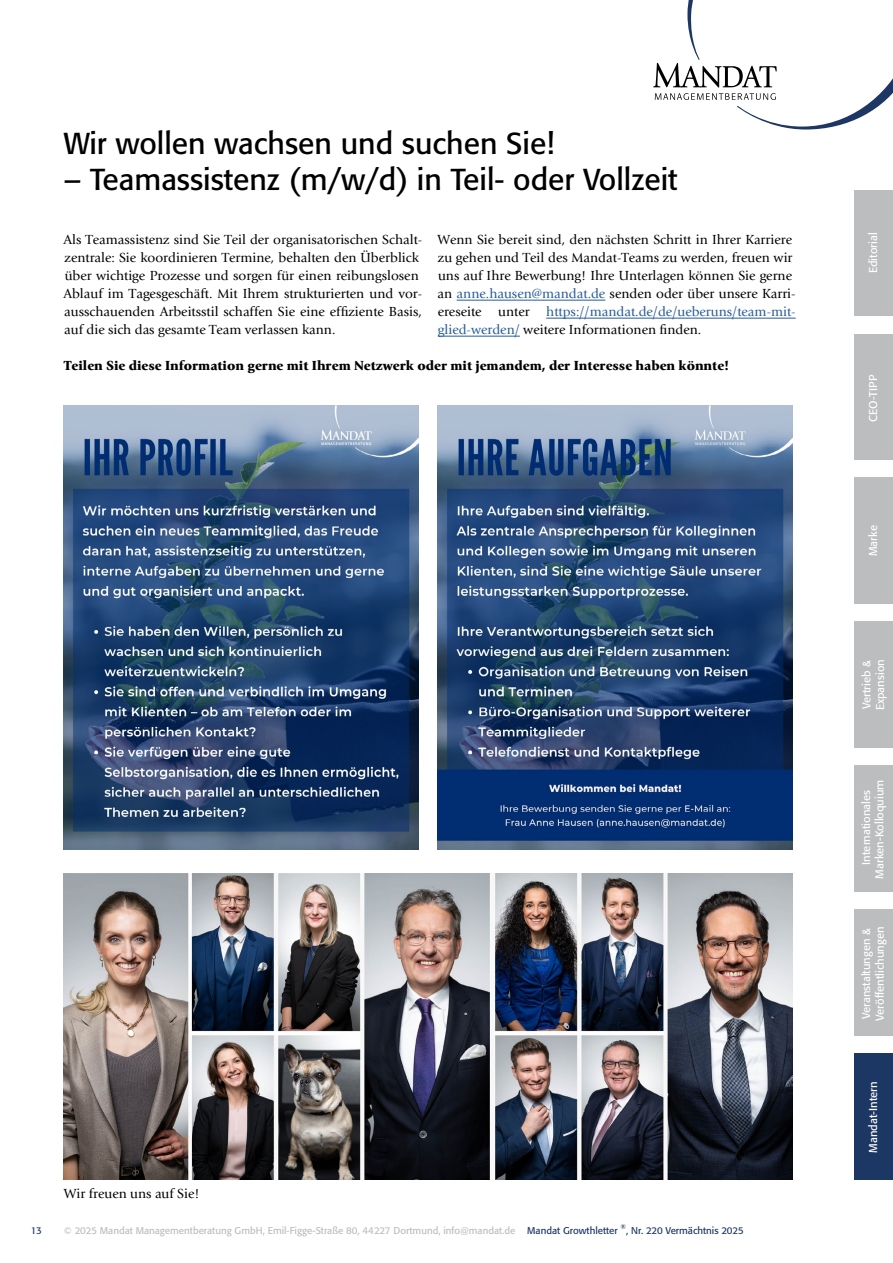
<style>
.page{position:relative;width:893px;height:1263px;background:#fff}
.page>*{position:absolute;margin:0;border:0;box-sizing:border-box;transform-origin:0 0}
.t1{font:30px "Formata";color:#000}
.t2{font:13.5px/18px "Giovanni EF";color:#000}
.t3{font:700 13.5px "Giovanni EF";color:#000}
.t4{font:11.25px/13.5px "Formata";color:#fff}
.t5{font:9.75px "Formata";color:#bcbdbe}
.t6{font:9.75px "Formata";color:#1d3764}
.t7{font:6.75px "Formata";color:#1d3764}
.s1{color:#275b9b}
.s2{color:#1d3764}
</style>
<div class="page">
<div style="left:855px;top:478px;width:38px;height:126px;background:#bcbdbe"></div>
<div style="left:855px;top:190px;width:38px;height:125px;background:#bcbdbe"></div>
<div style="left:855px;top:766px;width:38px;height:126px;background:#bcbdbe"></div>
<div style="left:855px;top:334px;width:38px;height:125px;background:#bcbdbe"></div>
<div style="left:855px;top:622px;width:38px;height:126px;background:#bcbdbe"></div>
<svg style="left:653px;top:0;width:240px;height:130px"></svg>
<div style="left:855px;top:910px;width:38px;height:126px;background:#bcbdbe"></div>
<div style="left:855px;top:1054px;width:38px;height:126px;background:#1d3764"></div>
<hr style="left:457px;top:300px;width:148px;height:1px;background:#275b9b">
<hr style="left:546px;top:318px;width:250px;height:1px;background:#275b9b">
<hr style="left:438px;top:336px;width:82px;height:1px;background:#275b9b">
<img style="left:64px;top:874px;width:729px;height:306px">
<img style="left:64px;top:406px;width:355px;height:444px">
<img style="left:437px;top:406px;width:356px;height:444px">
<h1 class="t1" style="left:64px;top:125px;width:492px">Wir wollen wachsen und suchen Sie!</h1>
<h1 class="t1" style="left:64px;top:161px;width:615px">– Teamassistenz (m/w/d) in Teil- oder Vollzeit</h1>
<p class="t2" style="left:63px;top:230px;width:360px">Als Teamassistenz sind Sie Teil der organisatorischen Schalt&shy;zentrale: Sie koordinieren Termine, behalten den Überblick über wichtige Prozesse und sorgen für einen reibungslosen Ablauf im Tagesgeschäft. Mit Ihrem strukturierten und vor&shy;ausschauenden Arbeitsstil schaffen Sie eine effiziente Basis, auf die sich das gesamte Team verlassen kann.</p>
<p class="t2" style="left:437px;top:230px;width:360px">Wenn Sie bereit sind, den nächsten Schritt in Ihrer Karriere zu gehen und Teil des Mandat-Teams zu werden, freuen wir uns auf Ihre Bewerbung! Ihre Unterlagen können Sie gerne an <span class="s1">anne.hausen@mandat.de</span> senden oder über unsere Karri&shy;ereseite unter <span class="s1">https://mandat.de/de/ueberuns/team-mit&shy;glied-werden/</span> weitere Informationen finden.</p>
<p class="t3" style="left:64px;top:357px;width:667px">Teilen Sie diese Information gerne mit Ihrem Netzwerk oder mit jemandem, der Interesse haben könnte!</p>
<p class="t2" style="left:64px;top:1184px;width:137px">Wir freuen uns auf Sie!</p>
<p class="t6" style="left:31px;top:1225px;width:12px">13</p>
<p class="t5" style="left:64px;top:1224px;width:555px">© 2025 Mandat Managementberatung GmbH, Emil-Figge-Straße 80, 44227 Dortmund, info@mandat.de <span class="s2">Mandat Growthletter</span></p>
<p class="t7" style="left:621px;top:1223px;width:7px">®</p>
<p class="t6" style="left:626px;top:1224px;width:119px">, Nr. 220 Vermächtnis 2025</p>
<p class="t4" style="left:866px;top:273px;width:42px;rotate:-90deg">Editorial</p>
<p class="t4" style="left:866px;top:422px;width:49px;rotate:-90deg">CEO-TIPP</p>
<p class="t4" style="left:866px;top:556px;width:32px;rotate:-90deg">Marke</p>
<p class="t4" style="left:860px;top:710px;width:53px;rotate:-90deg">Vertrieb &amp;<br>Expansion</p>
<p class="t4" style="left:859px;top:879px;width:101px;text-align:center;rotate:-90deg">Internationales<br>Marken-Kolloquium</p>
<p class="t4" style="left:859px;top:1021px;width:95px;rotate:-90deg">Veranstaltungen &amp;<br>Veröffentlichungen</p>
<p class="t4" style="left:866px;top:1152px;width:73px;rotate:-90deg">Mandat-Intern</p>
</div>
